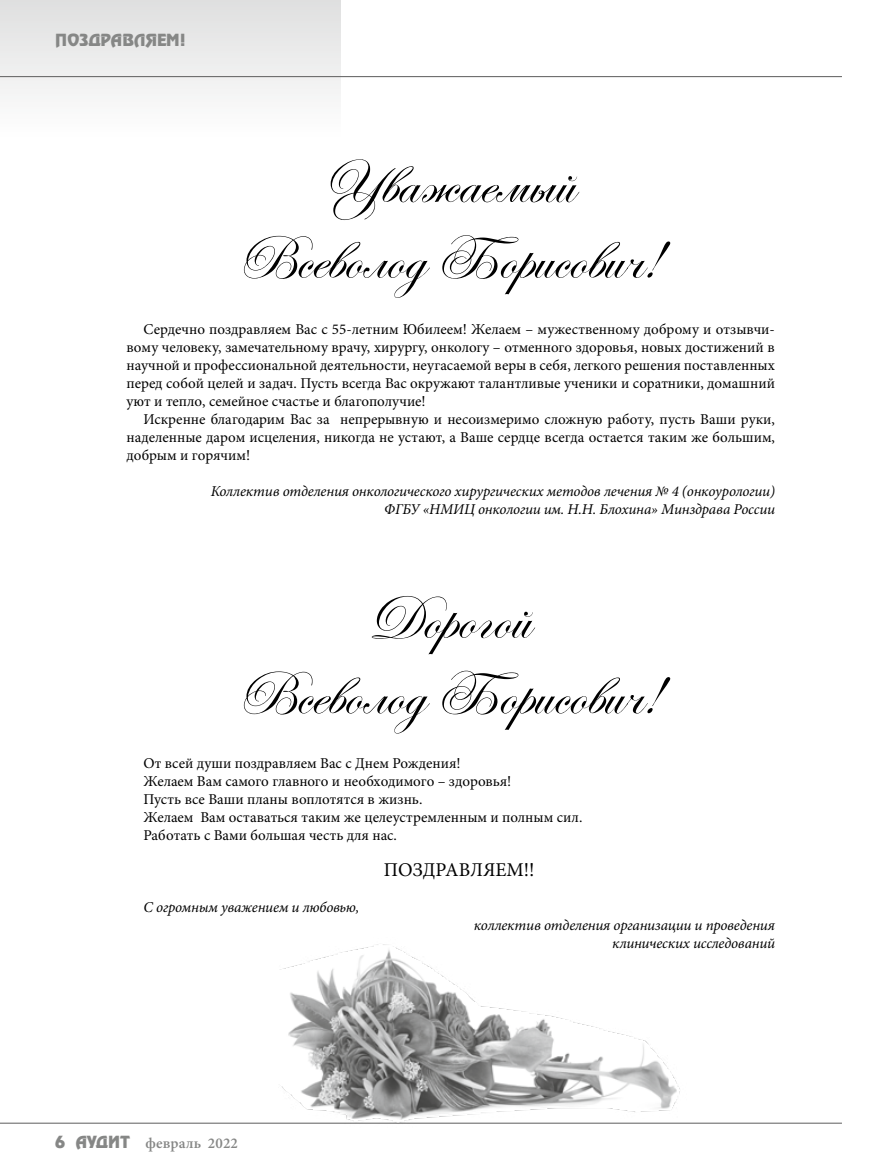
<style>
.page{position:relative;width:893px;height:1170px;background:#fff}
.page>*{position:absolute;margin:0;border:0;box-sizing:border-box;transform-origin:0 0}
.t1{font:63px/75.6px "Eseninscript One";color:#000;text-align:center}
.t2{font:19.5px "Minion Pro";color:#000}
.t3{font:15px/18px "Minion Pro";color:#000;text-align:justify}
.t4{font:italic 15px/18px "Minion Pro";letter-spacing:-.01em;color:#000;text-align:right}
.t5{font:600 15px "Minion Pro";letter-spacing:.01em;color:#868786}
.t6{font:15px "AG Zeppelin C";letter-spacing:.01em;color:#868786}
.s1{font-family:"AG Zeppelin C";font-weight:400}
</style>
<div class="page">
<div style="left:0;top:0;width:340px;height:138px;background:linear-gradient(to bottom,#dfdfdf,#fff)"></div>
<hr style="left:0;top:76px;width:842px;height:1px;background:#6e6e6e">
<hr style="left:0;top:1122px;width:842px;height:1px;background:#6e6e6e">
<img style="left:279px;top:944px;width:407px;height:180px">
<p class="t6" style="left:55px;top:31px;width:132px">ПОЗДРАВЛЯЕМ!</p>
<h1 class="t1" style="left:237px;top:149px;width:425px">Уважаемый<br>Всеволод Борисович!</h1>
<p class="t3" style="left:126px;top:320px;width:650px;text-indent:17px">Сердечно поздравляем Вас с 55-летним Юбилеем! Желаем – мужественному доброму и отзывчи&shy;вому человеку, замечательному врачу, хирургу, онкологу – отменного здоровья, новых достижений в научной и профессиональной деятельности, неугасаемой веры в себя, легкого решения поставленных перед собой целей и задач. Пусть всегда Вас окружают талантливые ученики и соратники, домашний уют и тепло, семейное счастье и благополучие!</p>
<p class="t3" style="left:126px;top:410px;width:650px;text-indent:17px">Искренне благодарим Вас за непрерывную и несоизмеримо сложную работу, пусть Ваши руки, наделенные даром исцеления, никогда не устают, а Ваше сердце всегда остается таким же большим, добрым и горячим!</p>
<p class="t4" style="left:211px;top:482px;width:566px">Коллектив отделения онкологического хирургических методов лечения № 4 (онкоурологии)<br>ФГБУ «НМИЦ онкологии им. Н.Н. Блохина» Минздрава России</p>
<h1 class="t1" style="left:237px;top:584px;width:425px">Дорогой<br>Всеволод Борисович!</h1>
<p class="t3" style="left:144px;top:754px;width:440px;text-align:left">От всей души поздравляем Вас с Днем Рождения!<br>Желаем Вам самого главного и необходимого – здоровья!<br>Пусть все Ваши планы воплотятся в жизнь.<br>Желаем Вам оставаться таким же целеустремленным и полным сил.<br>Работать с Вами большая честь для нас.</p>
<h2 class="t2" style="left:384px;top:856px;width:152px">ПОЗДРАВЛЯЕМ!!</h2>
<p class="t4" style="left:144px;top:898px;width:217px">С огромным уважением и любовью,</p>
<p class="t4" style="left:474px;top:916px;width:303px">коллектив отделения организации и проведения клинических исследований</p>
<p class="t5" style="left:55px;top:1133px;width:184px"><span class="s1">6 АУДИТ</span> февраль 2022</p>
</div>
